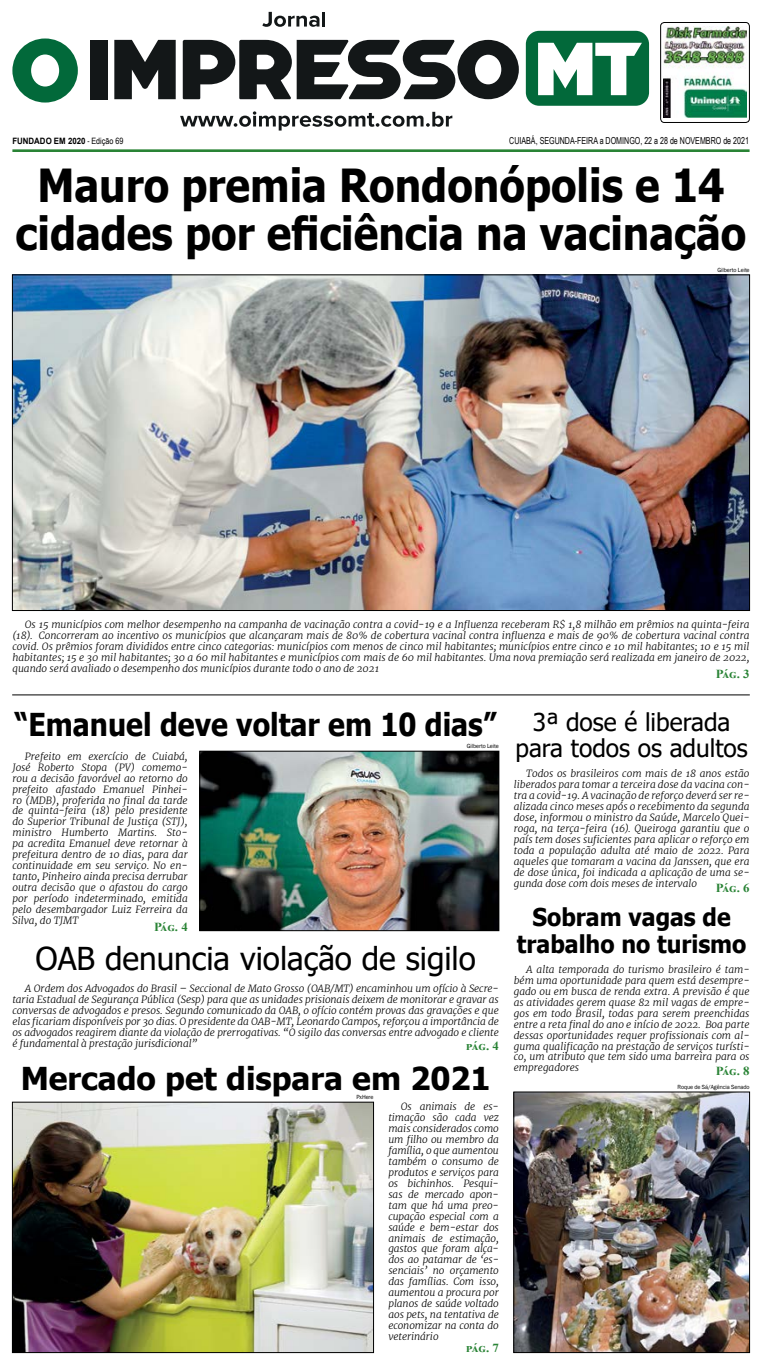
<style>
.page{position:relative;width:762px;height:1365px;background:#fff}
.page>*{position:absolute;margin:0;border:0;box-sizing:border-box;transform-origin:0 0}
.t1{font:700 45.5px/47.2px "Tahoma";color:#000;text-align:center;scale:.91 1}
.t2{font:700 31.5px "Tahoma";color:#000;scale:.9 1}
.t3{font:31.5px "Tahoma";color:#000}
.t4{font:700 31.5px "Tahoma";color:#000}
.t5{font:24.5px/26.2px "Tahoma";color:#000;text-align:center}
.t6{font:700 24.5px/26.2px "Tahoma";color:#000;text-align:center;scale:.94 1}
.t7{font:700 12.25px "Times New Roman";color:#298335;scale:1.05 1}
.t8{font:italic 300 10.06px/10.9px "Merriweather";color:#000;text-align:justify}
.t9{font:9.62px "Arial Narrow";color:#000;scale:.9 1}
.t10{font:700 8.75px "Arial";color:#000;scale:.9 1}
.t11{font:6.12px "Franklin Gothic";letter-spacing:-.01em;color:#000;scale:.95 1}
.s1{font-family:"Arial Narrow";font-weight:400}
</style>
<div class="page">
<img style="left:663px;top:27px;width:83px;height:91px">
<div style="left:660px;top:22px;width:89px;height:101px;border:1px solid #000;border-radius:4px"></div>
<div style="left:525px;top:31px;width:124px;height:75px;background:#02693a;border-radius:13px"></div>
<svg style="left:262px;top:12px;width:57px;height:15px"></svg>
<hr style="left:322px;top:12px;width:3px;height:15px;background:#131718">
<div style="left:90px;top:40px;width:17px;height:59px;background:#131718"></div>
<svg style="left:114px;top:40px;width:62px;height:59px"></svg>
<svg style="left:183px;top:40px;width:335px;height:59px"></svg>
<svg style="left:538px;top:43px;width:103px;height:52px"></svg>
<svg style="left:180px;top:111px;width:272px;height:19px"></svg>
<svg style="left:12px;top:38px;width:66px;height:64px"></svg>
<hr style="left:12px;top:149px;width:737px;height:3px;background:#298335">
<img style="left:14px;top:1103px;width:358px;height:247px">
<div style="left:12px;top:1101px;width:362px;height:251px;border:1px solid #000"></div>
<img style="left:14px;top:276px;width:733px;height:332px">
<img style="left:201px;top:753px;width:296px;height:175px">
<div style="left:199px;top:751px;width:300px;height:179px;border:1px solid #000"></div>
<img style="left:515px;top:1093px;width:232px;height:257px">
<div style="left:513px;top:1091px;width:236px;height:261px;border:1px solid #000"></div>
<hr style="left:12px;top:694px;width:737px;height:1px;background:#000">
<p class="t10" style="left:12px;top:134px;width:125px">FUNDADO EM 2020 <span class="s1">- Edição 69</span></p>
<p class="t9" style="left:509px;top:133px;width:268px">CUIABÁ, SEGUNDA-FEIRA a DOMINGO, 22 a 28 de NOVEMBRO de 2021</p>
<h1 class="t1" style="left:16px;top:164px;width:804px">Mauro premia Rondonópolis e 14 cidades por eficiência na vacinação</h1>
<p class="t11" style="left:717px;top:265px;width:35px">Gilberto Leite</p>
<p class="t8" style="left:12px;top:619px;width:738px;text-indent:12px">Os 15 municípios com melhor desempenho na campanha de vacinação contra a covid-19 e a Influenza receberam R$ 1,8 milhão em prêmios na quinta-feira (18). Concorreram ao incentivo os municípios que alcançaram mais de 80% de cobertura vacinal contra influenza e mais de 90% de cobertura vacinal contra covid. Os prêmios foram divididos entre cinco categorias: municípios com menos de cinco mil habitantes; municípios entre cinco e 10 mil habitantes; 10 e 15 mil habitantes; 15 e 30 mil habitantes; 30 a 60 mil habitantes e municípios com mais de 60 mil habitantes. Uma nova premiação será realizada em janeiro de 2022, quando será avaliado o desempenho dos municípios durante todo o ano de 2021</p>
<p class="t7" style="left:715px;top:665px;width:34px">Pág. 3</p>
<h2 class="t2" style="left:15px;top:702px;width:537px">“Emanuel deve voltar em 10 dias”</h2>
<p class="t8" style="left:12px;top:750px;width:177px;text-indent:12px">Prefeito em exercício de Cuiabá, José Roberto Stopa (PV) comemo&shy;rou a decisão favorável ao retorno do prefeito afastado Emanuel Pinhei&shy;ro (MDB), proferida no final da tarde de quinta-feira (18) pelo presidente do Superior Tribunal de Justiça (STJ), ministro Humberto Martins. Sto&shy;pa acredita Emanuel deve retornar à prefeitura dentro de 10 dias, para dar continuidade em seu serviço. No en&shy;tanto, Pinheiro ainda precisa derrubar outra decisão que o afastou do cargo por período indeterminado, emitida pelo desembargador Luiz Ferreira da Silva, do TJMT</p>
<p class="t7" style="left:154px;top:917px;width:34px">Pág. 4</p>
<p class="t11" style="left:466px;top:742px;width:35px">Gilberto Leite</p>
<h2 class="t3" style="left:35px;top:937px;width:442px">OAB denuncia violação de sigilo</h2>
<p class="t8" style="left:12px;top:982px;width:488px;text-indent:12px">A Ordem dos Advogados do Brasil – Seccional de Mato Grosso (OAB/MT) encaminhou um ofício à Secre&shy;taria Estadual de Segurança Pública (Sesp) para que as unidades prisionais deixem de monitorar e gravar as conversas de advogados e presos. Segundo comunicado da OAB, o ofício contém provas das gravações e que elas ficariam disponíveis por 30 dias. O presidente da OAB-MT, Leonardo Campos, reforçou a importância de os advogados reagirem diante da violação de prerrogativas. “O sigilo das conversas entre advogado e cliente é fundamental à prestação jurisdicional”</p>
<p class="t7" style="left:466px;top:1036px;width:33px">Pág. 4</p>
<h2 class="t4" style="left:21px;top:1055px;width:471px">Mercado pet dispara em 2021</h2>
<p class="t8" style="left:388px;top:1101px;width:112px;text-indent:12px">Os animais de es&shy;timação são cada vez mais considerados como um filho ou membro da família, o que aumentou também o consumo de produtos e serviços para os bichinhos. Pesqui&shy;sas de mercado apon&shy;tam que há uma preo&shy;cupação especial com a saúde e bem-estar dos animais de estimação, gastos que foram alça&shy;dos ao patamar de ‘es&shy;senciais’ no orçamento das famílias. Com isso, aumentou a procura por planos de saúde voltado aos pets, na tentativa de economizar na conta do veterinário</p>
<p class="t7" style="left:466px;top:1338px;width:33px">Pág. 7</p>
<p class="t11" style="left:356px;top:1093px;width:20px">PxHere</p>
<h3 class="t5" style="left:515px;top:709px;width:234px">3ª dose é liberada para todos os adultos</h3>
<p class="t8" style="left:513px;top:768px;width:237px;text-indent:12px">Todos os brasileiros com mais de 18 anos estão liberados para tomar a terceira dose da vacina con&shy;tra a covid-19. A vacinação de reforço deverá ser re&shy;alizada cinco meses após o recebimento da segunda dose, informou o ministro da Saúde, Marcelo Quei&shy;roga, na terça-feira (16). Queiroga garantiu que o país tem doses suficientes para aplicar o reforço em toda a população adulta até maio de 2022. Para aqueles que tomaram a vacina da Janssen, que era de dose única, foi indicada a aplicação de uma se&shy;gunda dose com dois meses de intervalo</p>
<p class="t7" style="left:715px;top:879px;width:34px">Pág. 6</p>
<h3 class="t6" style="left:517px;top:905px;width:245px">Sobram vagas de trabalho no turismo</h3>
<p class="t8" style="left:513px;top:963px;width:237px;text-indent:12px">A alta temporada do turismo brasileiro é tam&shy;bém uma oportunidade para quem está desempre&shy;gado ou em busca de renda extra. A previsão é que as atividades gerem quase 82 mil vagas de empre&shy;gos em todo Brasil, todas para serem preenchidas entre a reta final do ano e início de 2022. Boa parte dessas oportunidades requer profissionais com al&shy;guma qualificação na prestação de serviços turísti&shy;co, um atributo que tem sido uma barreira para os empregadores</p>
<p class="t7" style="left:715px;top:1061px;width:34px">Pág. 8</p>
<p class="t11" style="left:677px;top:1083px;width:77px">Roque de Sá/Agência Senado</p>
</div>
